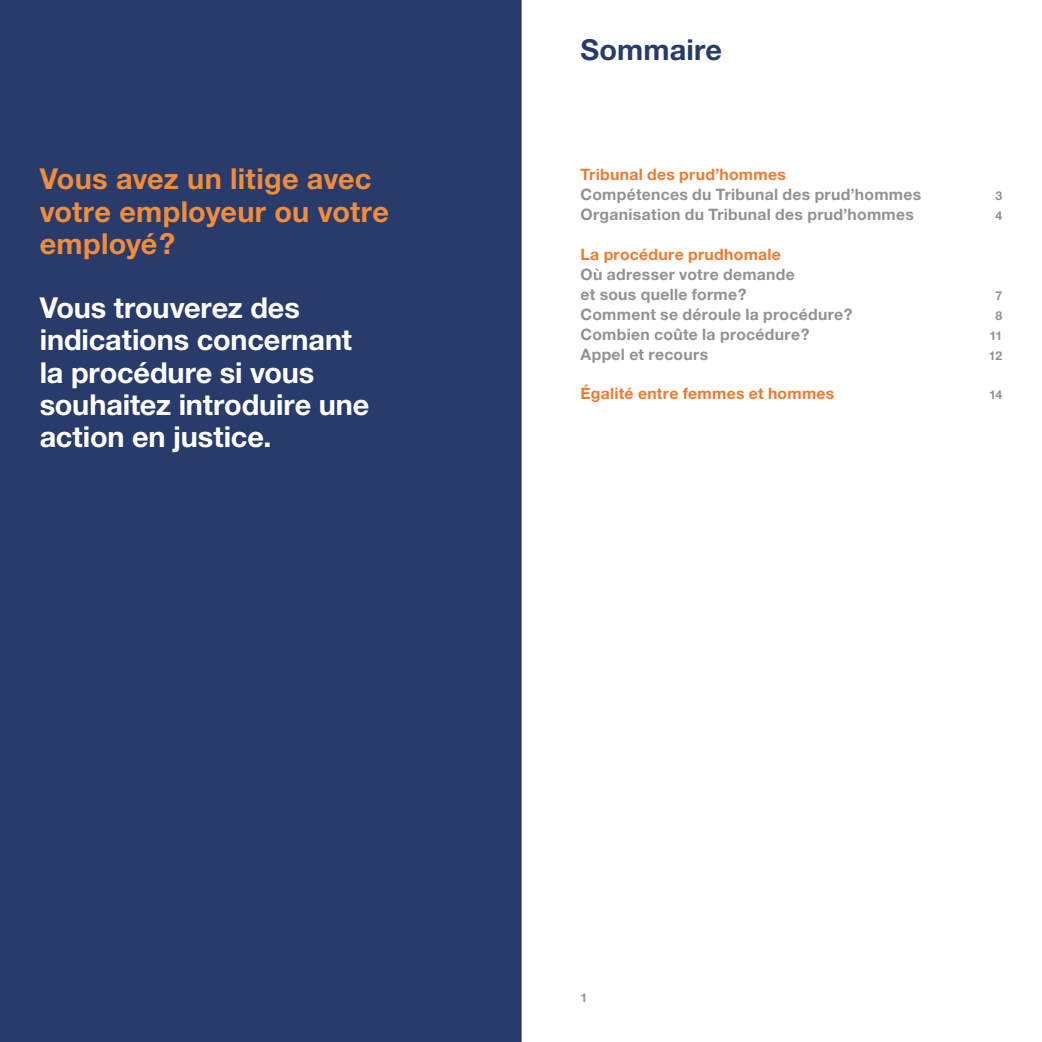
<style>
.page{position:relative;width:1042px;height:1042px;background:#fff}
.page>*{position:absolute;margin:0;border:0;box-sizing:border-box;transform-origin:0 0}
.t1{font:700 28.88px/32.2px "Helvetica Neue LT Std";letter-spacing:-.005em;color:#fff}
.t2{font:700 28.88px/32.2px "Helvetica Neue LT Std";letter-spacing:.005em;color:#f08d3b}
.t3{font:700 28.88px "Helvetica Neue LT Std";letter-spacing:.005em;color:#283b6b}
.t4{font:700 15.75px "Helvetica Neue LT Std";letter-spacing:.02em;color:#949290}
.t5{font:700 15.75px "Helvetica Neue LT Std";letter-spacing:.02em;color:#ec7b30}
.t6{font:700 12.25px "Helvetica Neue LT Std";color:#949290}
</style>
<div class="page">
<div style="left:0;top:0;width:521px;height:1042px;background:#283b6b"></div>
<hr style="left:521px;top:0;width:1px;height:1042px;background:#29211a">
<p class="t2" style="left:40px;top:162px;width:351px">Vous avez un litige avec votre employeur ou votre employé?</p>
<p class="t1" style="left:40px;top:291px;width:262px">Vous trouverez des</p>
<p class="t1" style="left:40px;top:323px;width:314px">indications concernant</p>
<p class="t1" style="left:40px;top:355px;width:276px">la procédure si vous</p>
<p class="t1" style="left:40px;top:388px;width:331px">souhaitez introduire une action en justice.</p>
<p class="t3" style="left:580px;top:32px;width:143px">Sommaire</p>
<p class="t5" style="left:580px;top:165px;width:207px">Tribunal des prud’hommes</p>
<p class="t4" style="left:580px;top:185px;width:342px">Compétences du Tribunal des prud’hommes</p>
<p class="t6" style="left:995px;top:188px;width:8px">3</p>
<p class="t4" style="left:580px;top:204px;width:335px">Organisation du Tribunal des prud’hommes</p>
<p class="t6" style="left:995px;top:208px;width:8px">4</p>
<p class="t5" style="left:580px;top:244px;width:202px">La procédure prudhomale</p>
<p class="t4" style="left:580px;top:264px;width:216px">Où adresser votre demande</p>
<p class="t4" style="left:580px;top:284px;width:168px">et sous quelle forme?</p>
<p class="t6" style="left:995px;top:288px;width:8px">7</p>
<p class="t4" style="left:580px;top:304px;width:274px">Comment se déroule la procédure?</p>
<p class="t6" style="left:995px;top:308px;width:8px">8</p>
<p class="t4" style="left:580px;top:324px;width:230px">Combien coûte la procédure?</p>
<p class="t6" style="left:989px;top:328px;width:14px">11</p>
<p class="t4" style="left:580px;top:344px;width:129px">Appel et recours</p>
<p class="t6" style="left:989px;top:348px;width:15px">12</p>
<p class="t5" style="left:580px;top:384px;width:255px">Égalité entre femmes et hommes</p>
<p class="t6" style="left:989px;top:387px;width:15px">14</p>
<p class="t6" style="left:580px;top:990px;width:8px">1</p>
</div>
